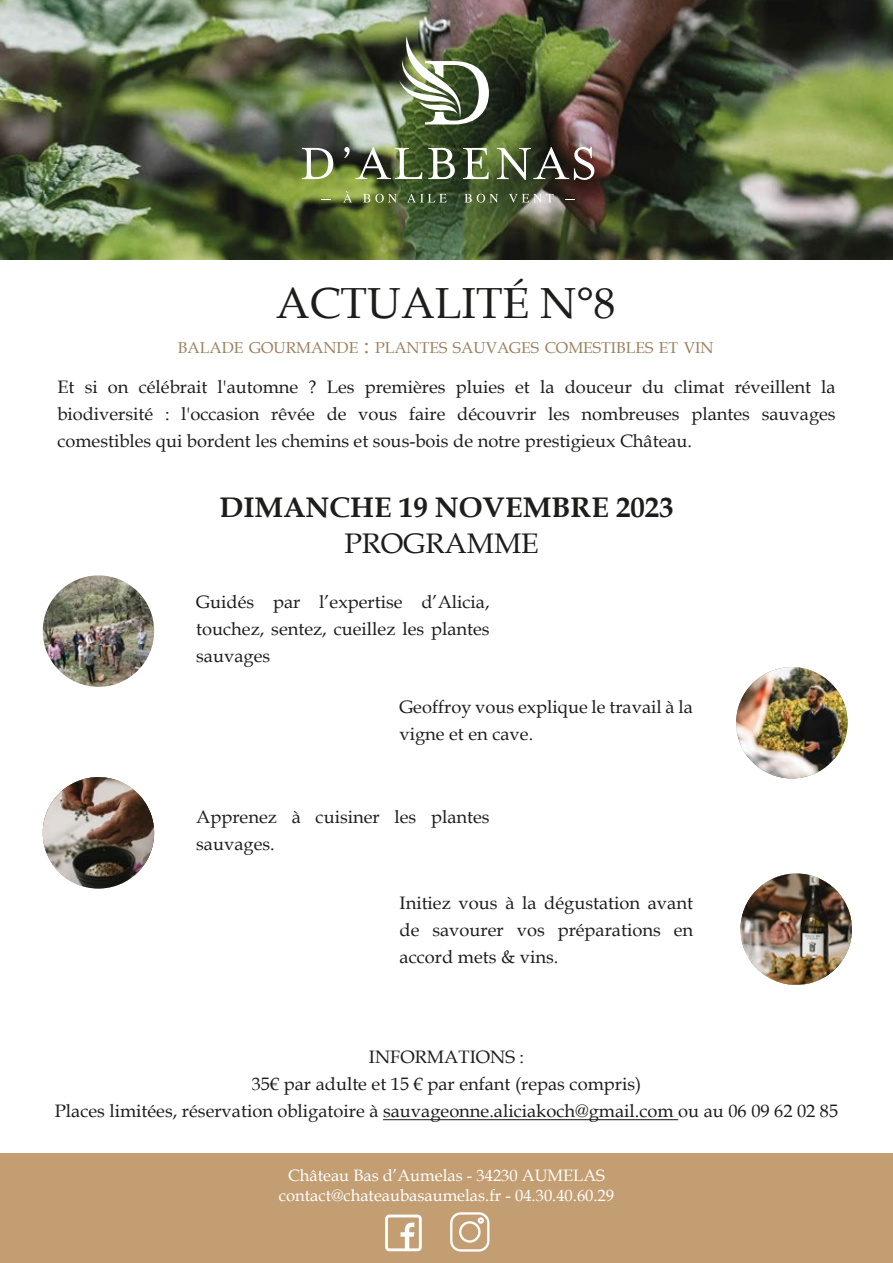
<style>
.page{position:relative;width:893px;height:1263px;background:#fff}
.page>*{position:absolute;margin:0;border:0;box-sizing:border-box;transform-origin:0 0}
.t1{font:43.5px "Book Antiqua";color:#1d1d1b}
.t2{font:700 28.35px "Book Antiqua";color:#1d1d1b}
.t3{font:28.35px "Book Antiqua";color:#1d1d1b}
.t4{font:18px/27px "Book Antiqua";color:#1d1d1b;text-align:justify}
.t5{font:16.5px/19.5px "Book Antiqua";color:#fff;text-align:center}
.t6{font:15.75px "Book Antiqua";color:#9c7f5d}
.s1{font-size:22.5px}
</style>
<div class="page">
<div style="left:0;top:1153px;width:893px;height:110px;background:#c39e73"></div>
<svg style="left:385px;top:1214px;width:37px;height:37px"></svg>
<svg style="left:450px;top:1212px;width:39px;height:39px"></svg>
<img style="left:0;top:0;width:893px;height:260px">
<svg style="left:302px;top:148px;width:31px;height:31px"></svg>
<svg style="left:344px;top:147px;width:78px;height:32px"></svg>
<svg style="left:428px;top:148px;width:27px;height:31px"></svg>
<svg style="left:463px;top:148px;width:26px;height:31px"></svg>
<svg style="left:497px;top:147px;width:97px;height:33px"></svg>
<svg style="left:343px;top:191px;width:9px;height:11px"></svg>
<svg style="left:363px;top:194px;width:34px;height:9px"></svg>
<svg style="left:407px;top:194px;width:40px;height:8px"></svg>
<svg style="left:464px;top:194px;width:34px;height:9px"></svg>
<svg style="left:509px;top:194px;width:44px;height:9px"></svg>
<img style="left:399px;top:36px;width:90px;height:88px">
<hr style="left:383px;top:1119px;width:295px;height:1px;background:#1d1d1b">
<img style="left:43px;top:575px;width:111px;height:112px;border-radius:56px">
<img style="left:43px;top:777px;width:111px;height:111px;border-radius:55px">
<img style="left:736px;top:667px;width:111px;height:111px;border-radius:56px">
<img style="left:740px;top:873px;width:112px;height:112px;border-radius:56px">
<h1 class="t1" style="left:276px;top:287px;width:341px">ACTUALITÉ N°8</h1>
<p class="t6" style="left:178px;top:342px;width:537px">BALADE GOURMANDE <span class="s1">:</span> PLANTES SAUVAGES COMESTIBLES ET VIN</p>
<p class="t4" style="left:57px;top:375px;width:780px">Et si on célébrait l'automne ? Les premières pluies et la douceur du climat réveillent la biodiversité : l'occasion rêvée de vous faire découvrir les nombreuses plantes sauvages comestibles qui bordent les chemins et sous-bois de notre prestigieux Château.</p>
<h2 class="t2" style="left:219px;top:490px;width:456px">DIMANCHE 19 NOVEMBRE 2023</h2>
<h2 class="t3" style="left:344px;top:532px;width:196px">PROGRAMME</h2>
<p class="t4" style="left:196px;top:590px;width:295px">Guidés par l’expertise d’Alicia, touchez, sentez, cueillez les plantes sauvages</p>
<p class="t4" style="left:399px;top:696px;width:295px">Geoffroy vous explique le travail à la vigne et en cave.</p>
<p class="t4" style="left:196px;top:806px;width:295px">Apprenez à cuisiner les plantes sauvages.</p>
<p class="t4" style="left:400px;top:891px;width:295px">Initiez vous à la dégustation avant de savourer vos préparations en accord mets &amp; vins.</p>
<p class="t4" style="left:55px;top:1046px;width:785px;text-align:center">INFORMATIONS :<br>35€ par adulte et 15 € par enfant (repas compris)<br>Places limitées, réservation obligatoire à sauvageonne.aliciakoch@gmail.com ou au 06 09 62 02 85</p>
<p class="t5" style="left:279px;top:1168px;width:337px">Château Bas d’Aumelas - 34230 AUMELAS contact@chateaubasaumelas.fr - 04.30.40.60.29</p>
</div>
